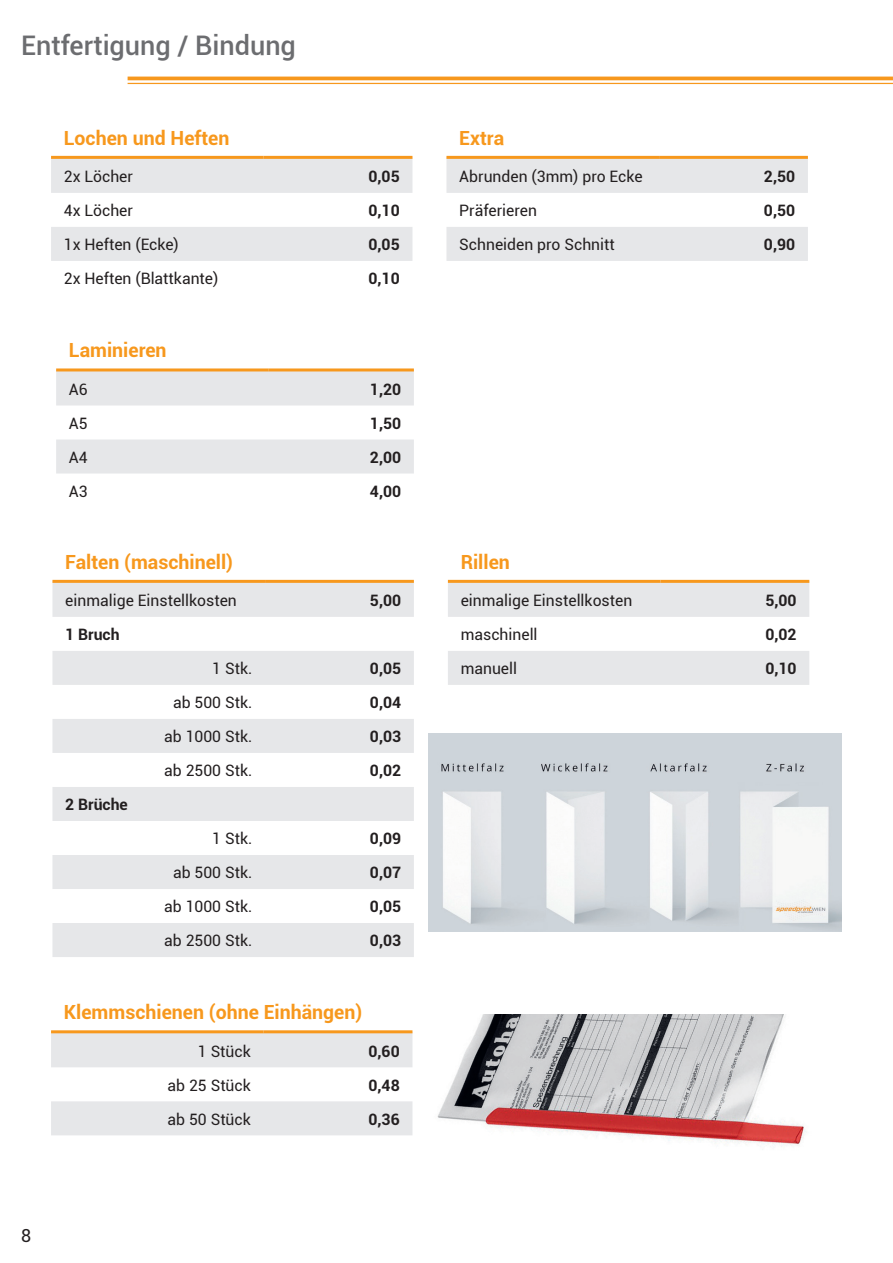
<style>
.page{position:relative;width:893px;height:1263px;background:#fff}
.page>*{position:absolute;margin:0;border:0;box-sizing:border-box;transform-origin:0 0}
.Kapitel_links_INHALT{font:500 27px "Roboto";color:#6c6d70}
.Tables_Header{font:700 19.5px "Roboto";color:#f7981d}
.t1{font:18px "Roboto";color:#231f20}
.Tables_Body{font:15.75px "Roboto";color:#231f20}
.Tables_Body_Price{font:700 15.75px "Roboto";color:#231f20}
.Tables_Body_Highlight{font:700 15.75px "Roboto";color:#231f20}
</style>
<div class="page">
<hr style="left:128px;top:77px;width:765px;height:3px;background:#f7981d">
<hr style="left:128px;top:83px;width:765px;height:1px;background:#f7981d">
<svg style="left:51px;top:159px;width:361px;height:102px"></svg>
<hr style="left:51px;top:156px;width:213px;height:3px;background:#f7981d">
<hr style="left:264px;top:156px;width:148px;height:3px;background:#f7981d">
<svg style="left:56px;top:371px;width:358px;height:103px"></svg>
<hr style="left:56px;top:368px;width:213px;height:3px;background:#f7981d">
<hr style="left:269px;top:368px;width:145px;height:3px;background:#f7981d">
<svg style="left:448px;top:583px;width:361px;height:102px"></svg>
<hr style="left:448px;top:580px;width:213px;height:3px;background:#f7981d">
<hr style="left:661px;top:580px;width:148px;height:3px;background:#f7981d">
<svg style="left:51px;top:1033px;width:361px;height:102px"></svg>
<hr style="left:51px;top:1030px;width:213px;height:3px;background:#f7981d">
<hr style="left:264px;top:1030px;width:148px;height:3px;background:#f7981d">
<svg style="left:52px;top:583px;width:362px;height:374px;fill:#e6e7e9"></svg>
<hr style="left:52px;top:580px;width:213px;height:3px;background:#f7981d">
<hr style="left:265px;top:580px;width:149px;height:3px;background:#f7981d">
<svg style="left:446px;top:159px;width:362px;height:102px"></svg>
<hr style="left:446px;top:156px;width:213px;height:3px;background:#f7981d">
<hr style="left:659px;top:156px;width:149px;height:3px;background:#f7981d">
<img style="left:437px;top:1015px;width:369px;height:135px">
<img style="left:428px;top:734px;width:414px;height:198px">
<p class="Kapitel_links_INHALT" style="left:21px;top:26px;width:276px">Entfertigung / Bindung</p>
<p class="Tables_Header" style="left:64px;top:124px;width:167px">Lochen und Heften</p>
<p class="Tables_Body" style="left:64px;top:166px;width:71px">2x Löcher</p>
<p class="Tables_Body_Price" style="left:369px;top:166px;width:33px">0,05</p>
<p class="Tables_Body" style="left:64px;top:200px;width:71px">4x Löcher</p>
<p class="Tables_Body_Price" style="left:369px;top:200px;width:33px">0,10</p>
<p class="Tables_Body" style="left:64px;top:234px;width:117px">1x Heften (Ecke)</p>
<p class="Tables_Body_Price" style="left:369px;top:234px;width:33px">0,05</p>
<p class="Tables_Body" style="left:64px;top:268px;width:156px">2x Heften (Blattkante)</p>
<p class="Tables_Body_Price" style="left:369px;top:268px;width:33px">0,10</p>
<p class="Tables_Header" style="left:69px;top:337px;width:99px">Laminieren</p>
<p class="Tables_Body" style="left:69px;top:378px;width:20px">A6</p>
<p class="Tables_Body_Price" style="left:370px;top:378px;width:33px">1,20</p>
<p class="Tables_Body" style="left:69px;top:412px;width:20px">A5</p>
<p class="Tables_Body_Price" style="left:370px;top:412px;width:33px">1,50</p>
<p class="Tables_Body" style="left:69px;top:446px;width:20px">A4</p>
<p class="Tables_Body_Price" style="left:370px;top:446px;width:33px">2,00</p>
<p class="Tables_Body" style="left:69px;top:480px;width:20px">A3</p>
<p class="Tables_Body_Price" style="left:370px;top:480px;width:33px">4,00</p>
<p class="Tables_Header" style="left:65px;top:548px;width:169px">Falten (maschinell)</p>
<p class="Tables_Body" style="left:65px;top:590px;width:173px">einmalige Einstellkosten</p>
<p class="Tables_Body_Price" style="left:370px;top:589px;width:33px">5,00</p>
<p class="Tables_Body_Highlight" style="left:65px;top:624px;width:56px">1 Bruch</p>
<p class="Tables_Body" style="left:212px;top:658px;width:42px">1 Stk.</p>
<p class="Tables_Body_Price" style="left:370px;top:658px;width:33px">0,05</p>
<p class="Tables_Body" style="left:173px;top:692px;width:81px">ab 500 Stk.</p>
<p class="Tables_Body_Price" style="left:370px;top:692px;width:33px">0,04</p>
<p class="Tables_Body" style="left:164px;top:726px;width:90px">ab 1000 Stk.</p>
<p class="Tables_Body_Price" style="left:370px;top:726px;width:33px">0,03</p>
<p class="Tables_Body" style="left:164px;top:760px;width:90px">ab 2500 Stk.</p>
<p class="Tables_Body_Price" style="left:370px;top:760px;width:33px">0,02</p>
<p class="Tables_Body_Highlight" style="left:65px;top:794px;width:64px">2 Brüche</p>
<p class="Tables_Body" style="left:212px;top:828px;width:42px">1 Stk.</p>
<p class="Tables_Body_Price" style="left:370px;top:828px;width:33px">0,09</p>
<p class="Tables_Body" style="left:173px;top:862px;width:81px">ab 500 Stk.</p>
<p class="Tables_Body_Price" style="left:370px;top:862px;width:33px">0,07</p>
<p class="Tables_Body" style="left:164px;top:896px;width:90px">ab 1000 Stk.</p>
<p class="Tables_Body_Price" style="left:370px;top:896px;width:33px">0,05</p>
<p class="Tables_Body" style="left:164px;top:930px;width:90px">ab 2500 Stk.</p>
<p class="Tables_Body_Price" style="left:370px;top:930px;width:33px">0,03</p>
<p class="Tables_Header" style="left:64px;top:998px;width:300px">Klemmschienen (ohne Einhängen)</p>
<p class="Tables_Body" style="left:198px;top:1040px;width:54px">1 Stück</p>
<p class="Tables_Body_Price" style="left:369px;top:1040px;width:33px">0,60</p>
<p class="Tables_Body" style="left:168px;top:1074px;width:85px">ab 25 Stück</p>
<p class="Tables_Body_Price" style="left:369px;top:1074px;width:33px">0,48</p>
<p class="Tables_Body" style="left:168px;top:1108px;width:85px">ab 50 Stück</p>
<p class="Tables_Body_Price" style="left:369px;top:1108px;width:33px">0,36</p>
<p class="t1" style="left:21px;top:1223px;width:12px">8</p>
<p class="Tables_Header" style="left:459px;top:124px;width:46px">Extra</p>
<p class="Tables_Body" style="left:459px;top:166px;width:185px">Abrunden (3mm) pro Ecke</p>
<p class="Tables_Body_Price" style="left:764px;top:166px;width:33px">2,50</p>
<p class="Tables_Body" style="left:459px;top:200px;width:79px">Präferieren</p>
<p class="Tables_Body_Price" style="left:764px;top:200px;width:33px">0,50</p>
<p class="Tables_Body" style="left:459px;top:234px;width:157px">Schneiden pro Schnitt</p>
<p class="Tables_Body_Price" style="left:764px;top:234px;width:33px">0,90</p>
<p class="Tables_Header" style="left:461px;top:548px;width:51px">Rillen</p>
<p class="Tables_Body" style="left:461px;top:590px;width:173px">einmalige Einstellkosten</p>
<p class="Tables_Body_Price" style="left:765px;top:589px;width:33px">5,00</p>
<p class="Tables_Body" style="left:461px;top:624px;width:78px">maschinell</p>
<p class="Tables_Body_Price" style="left:765px;top:624px;width:33px">0,02</p>
<p class="Tables_Body" style="left:461px;top:658px;width:58px">manuell</p>
<p class="Tables_Body_Price" style="left:765px;top:658px;width:33px">0,10</p>
</div>
